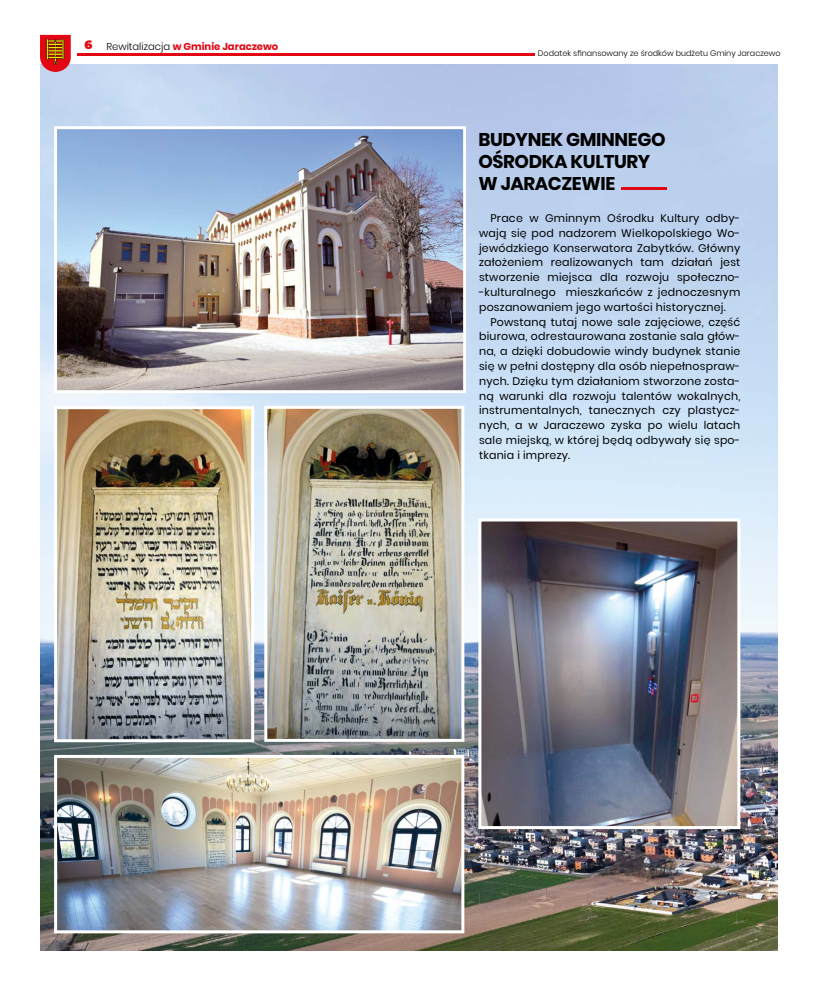
<style>
.page{position:relative;width:820px;height:993px;background:#fff}
.page>*{position:absolute;margin:0;border:0;box-sizing:border-box;transform-origin:0 0}
.t1{font:700 18.4px/22px "Poppins";letter-spacing:-.02em;color:#000}
.t2{font:900 11.9px "Montserrat";color:#e30613}
.t3{font:11px/14.8px "Poppins";letter-spacing:.02em;color:#000;text-align:justify}
.t4{font:700 10px "Poppins";color:#e30613}
.t5{font:300 8px "Poppins";color:#000}
.s1{font-weight:300;color:#000}
</style>
<div class="page">
<img style="left:40px;top:64px;width:737px;height:886px">
<hr style="left:621px;top:187px;width:45px;height:2px;background:#e30613">
<img style="left:58px;top:130px;width:404px;height:259px">
<div style="left:54px;top:126px;width:412px;height:267px;border:3px solid #fff"></div>
<img style="left:58px;top:410px;width:192px;height:328px">
<div style="left:54px;top:406px;width:200px;height:336px;border:3px solid #fff"></div>
<img style="left:268px;top:409px;width:192px;height:328px">
<div style="left:264px;top:405px;width:200px;height:336px;border:3px solid #fff"></div>
<img style="left:58px;top:758px;width:402px;height:171px">
<div style="left:54px;top:754px;width:410px;height:179px;border:3px solid #fff"></div>
<svg style="left:40px;top:35px;width:31px;height:37px"></svg>
<hr style="left:77px;top:53px;width:458px;height:3px;background:#e30613">
<img style="left:482px;top:522px;width:254px;height:302px">
<div style="left:478px;top:518px;width:262px;height:310px;border:3px solid #fff"></div>
<p class="t2" style="left:85px;top:36px;width:9px">6</p>
<p class="t4" style="left:106px;top:41px;width:173px"><span class="s1">Rewitalizacja</span> w Gminie Jaraczewo</p>
<p class="t5" style="left:537px;top:48px;width:244px">Dodatek sfinansowany ze środków budżetu Gminy Jaraczewo</p>
<h1 class="t1" style="left:478px;top:128px;width:189px">BUDYNEK GMINNEGO<br>OŚRODKA KULTURY<br>W JARACZEWIE</h1>
<p class="t3" style="left:479px;top:211px;width:263px;text-indent:11px">Prace w Gminnym Ośrodku Kultury odby&shy;wają się pod nadzorem Wielkopolskiego Wo&shy;jewódzkiego Konserwatora Zabytków. Główny założeniem realizowanych tam działań jest stworzenie miejsca dla rozwoju społeczno--kulturalnego mieszkańców z jednoczesnym poszanowaniem jego wartości historycznej.</p>
<p class="t3" style="left:479px;top:314px;width:263px;text-indent:11px">Powstaną tutaj nowe sale zajęciowe, część biurowa, odrestaurowana zostanie sala głów&shy;na, a dzięki dobudowie windy budynek stanie się w pełni dostępny dla osób niepełnospraw&shy;nych. Dzięku tym działaniom stworzone zosta&shy;ną warunki dla rozwoju talentów wokalnych, instrumentalnych, tanecznych czy plastycz&shy;nych, a w Jaraczewo zyska po wielu latach sale miejską, w której będą odbywały się spo&shy;tkania i imprezy.</p>
</div>
